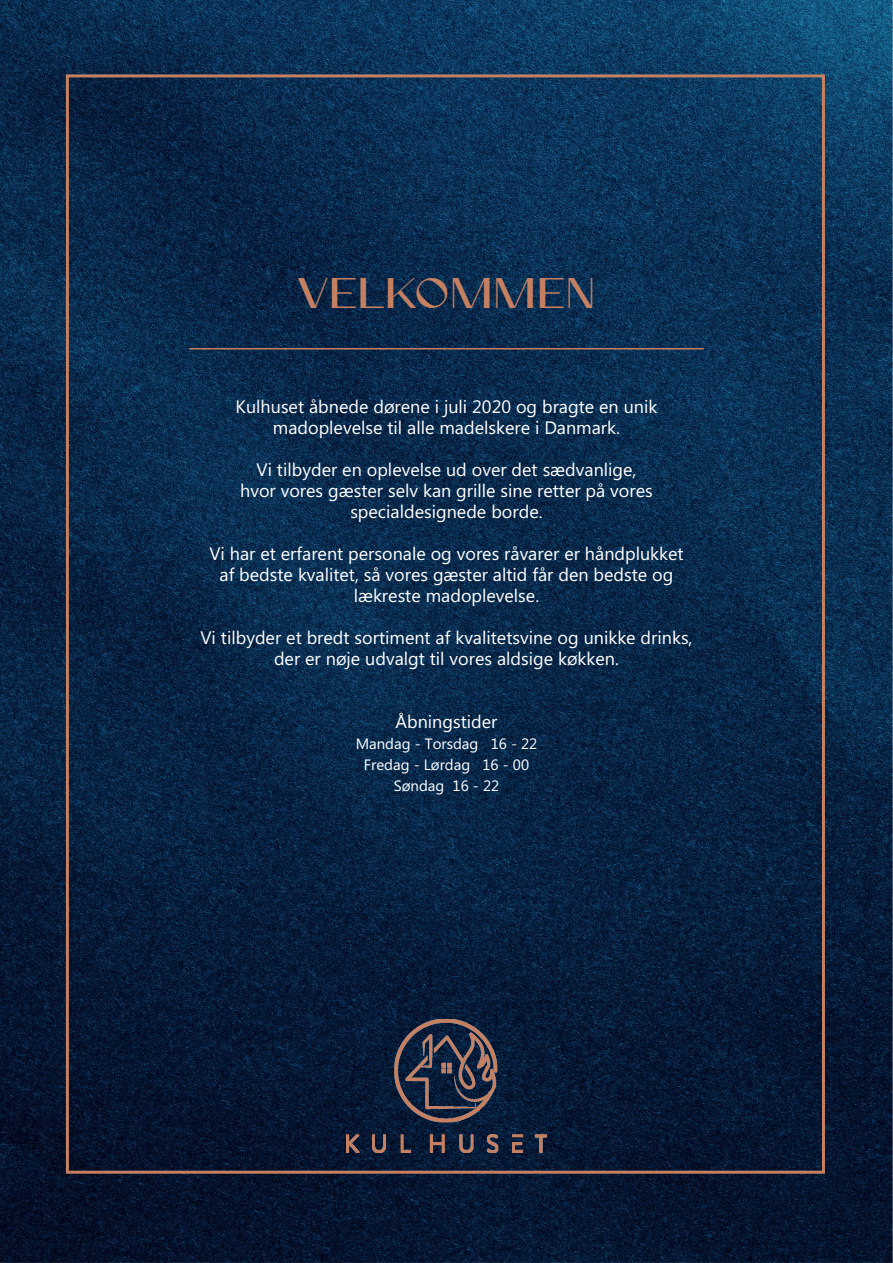
<style>
.page{position:relative;width:893px;height:1263px;background:#fff}
.page>*{position:absolute;margin:0;border:0;box-sizing:border-box;transform-origin:0 0}
.t1{font:600 48px "MOLLIES";letter-spacing:.025em;color:#c58061}
.t2{font:18px/21px "Microsoft Phags Pa";color:#fff;text-align:center}
.t3{font:15px "Microsoft Phags Pa";color:#fff}
</style>
<div class="page">
<img style="left:0;top:0;width:893px;height:1263px">
<hr style="left:189px;top:348px;width:515px;height:1px;background:#c58061">
<img style="left:346px;top:1019px;width:201px;height:133px">
<p class="t1" style="left:298px;top:269px;width:299px">VELKOMMEN</p>
<p class="t2" style="left:236px;top:395px;width:423px">Kulhuset åbnede dørene i juli 2020 og bragte en unik madoplevelse til alle madelskere i Danmark.</p>
<p class="t2" style="left:256px;top:458px;width:381px">Vi tilbyder en oplevelse ud over det sædvanlige,</p>
<p class="t2" style="left:240px;top:479px;width:414px">hvor vores gæster selv kan grille sine retter på vores specialdesignede borde.</p>
<p class="t2" style="left:209px;top:542px;width:476px">Vi har et erfarent personale og vores råvarer er håndplukket</p>
<p class="t2" style="left:220px;top:563px;width:455px">af bedste kvalitet, så vores gæster altid får den bedste og lækreste madoplevelse.</p>
<p class="t2" style="left:200px;top:626px;width:494px">Vi tilbyder et bredt sortiment af kvalitetsvine og unikke drinks, der er nøje udvalgt til vores aldsige køkken.</p>
<p class="t2" style="left:396px;top:710px;width:103px">Åbningstider</p>
<p class="t3" style="left:356px;top:733px;width:183px">Mandag - Torsdag 16 - 22</p>
<p class="t3" style="left:364px;top:754px;width:167px">Fredag - Lørdag 16 - 00</p>
<p class="t3" style="left:394px;top:775px;width:107px">Søndag 16 - 22</p>
</div>
